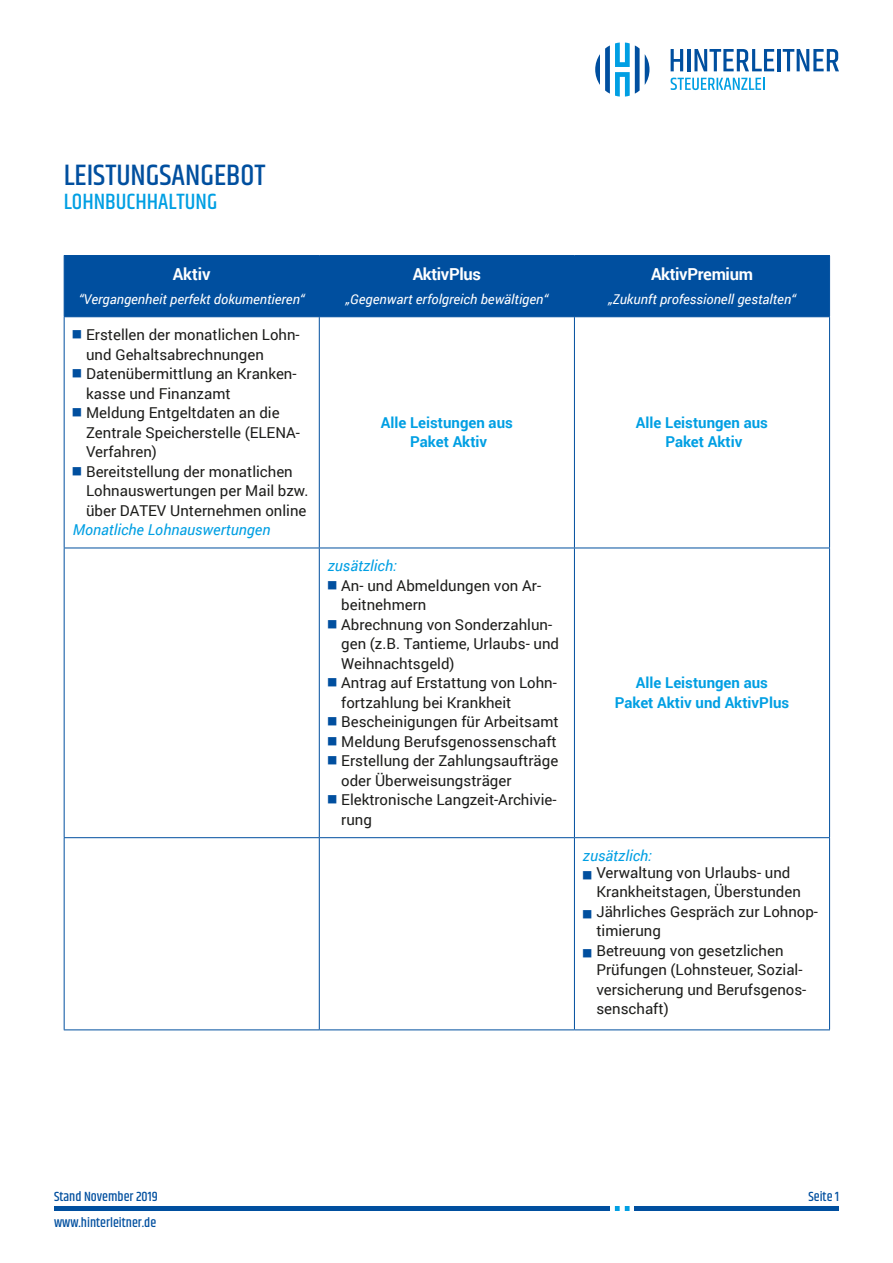
<style>
.page{position:relative;width:893px;height:1263px;background:#fff}
.page>*{position:absolute;margin:0;border:0;box-sizing:border-box;transform-origin:0 0}
.t1{font:500 30px "Khand";color:#004f9f}
.t2{font:500 22.5px "Khand";color:#009fe3}
.t3{font:700 16.5px "Roboto";letter-spacing:-.02em;color:#fff}
.t4{font:15px/19.5px "Roboto";color:#1d1d1b}
.t5{font:700 15px/19.5px "Roboto";color:#009fe3;text-align:center}
.t6{font:italic 15px "Roboto";color:#009fe3}
.t7{font:italic 13.5px "Roboto";color:#fff}
.t8{font:500 13.5px "Khand";color:#004f9f}
.s1{color:#004f9f}
</style>
<div class="page">
<svg style="left:671px;top:49px;width:12px;height:22px"></svg>
<hr style="left:687px;top:49px;width:3px;height:22px;background:#004f9f">
<svg style="left:694px;top:49px;width:80px;height:22px"></svg>
<hr style="left:777px;top:49px;width:3px;height:22px;background:#004f9f">
<svg style="left:783px;top:49px;width:56px;height:22px"></svg>
<svg style="left:671px;top:78px;width:93px;height:12px"></svg>
<svg style="left:595px;top:43px;width:54px;height:54px"></svg>
<hr style="left:54px;top:1206px;width:785px;height:4px;background:#004f9f">
<svg style="left:610px;top:1206px;width:24px;height:4px"></svg>
<div style="left:65px;top:256px;width:764px;height:60px;background:#004f9f"></div>
<hr style="left:64px;top:255px;width:255px;height:1px;background:#004f9f">
<hr style="left:64px;top:256px;width:1px;height:60px;background:#004f9f">
<hr style="left:319px;top:255px;width:255px;height:1px;background:#004f9f">
<hr style="left:319px;top:256px;width:1px;height:60px;background:#004f9f">
<hr style="left:574px;top:255px;width:256px;height:1px;background:#004f9f">
<hr style="left:574px;top:256px;width:1px;height:60px;background:#004f9f">
<hr style="left:829px;top:256px;width:1px;height:60px;background:#004f9f">
<hr style="left:64px;top:316px;width:255px;height:1px;background:#004f9f">
<hr style="left:64px;top:317px;width:1px;height:231px;background:#004f9f">
<hr style="left:319px;top:316px;width:255px;height:1px;background:#004f9f">
<hr style="left:319px;top:317px;width:1px;height:231px;background:#004f9f">
<hr style="left:574px;top:316px;width:256px;height:1px;background:#004f9f">
<hr style="left:574px;top:317px;width:1px;height:231px;background:#004f9f">
<hr style="left:829px;top:317px;width:1px;height:231px;background:#004f9f">
<hr style="left:64px;top:548px;width:255px;height:1px;background:#004f9f">
<hr style="left:64px;top:548px;width:1px;height:289px;background:#004f9f">
<hr style="left:319px;top:548px;width:255px;height:1px;background:#004f9f">
<hr style="left:319px;top:548px;width:1px;height:289px;background:#004f9f">
<hr style="left:574px;top:548px;width:256px;height:1px;background:#004f9f">
<hr style="left:574px;top:548px;width:1px;height:289px;background:#004f9f">
<hr style="left:829px;top:548px;width:1px;height:289px;background:#004f9f">
<hr style="left:64px;top:837px;width:255px;height:1px;background:#004f9f">
<hr style="left:64px;top:838px;width:1px;height:191px;background:#004f9f">
<hr style="left:319px;top:837px;width:255px;height:1px;background:#004f9f">
<hr style="left:319px;top:838px;width:1px;height:191px;background:#004f9f">
<hr style="left:574px;top:837px;width:256px;height:1px;background:#004f9f">
<hr style="left:574px;top:838px;width:1px;height:191px;background:#004f9f">
<hr style="left:829px;top:838px;width:1px;height:191px;background:#004f9f">
<hr style="left:64px;top:1029px;width:255px;height:1px;background:#004f9f">
<hr style="left:319px;top:1029px;width:255px;height:1px;background:#004f9f">
<hr style="left:574px;top:1029px;width:256px;height:1px;background:#004f9f">
<h1 class="t1" style="left:64px;top:156px;width:203px">LEISTUNGSANGEBOT</h1>
<h2 class="t2" style="left:64px;top:187px;width:155px">LOHNBUCHHALTUNG</h2>
<p class="t3" style="left:173px;top:262px;width:39px">Aktiv</p>
<p class="t7" style="left:79px;top:290px;width:227px">“Vergangenheit perfekt dokumentieren“</p>
<p class="t4" style="left:86px;top:325px;width:215px;text-indent:-13px"><sup>■</sup> Erstellen der monatlichen Lohn&shy;und Gehaltsabrechnungen</p>
<p class="t4" style="left:86px;top:364px;width:212px;text-indent:-13px"><sup>■</sup> Datenübermittlung an Kranken&shy;kasse und Finanzamt</p>
<p class="t4" style="left:86px;top:403px;width:215px;text-indent:-13px"><sup>■</sup> Meldung Entgeltdaten an die<br>Zentrale Speicherstelle (ELENA-<br>Verfahren)</p>
<p class="t4" style="left:86px;top:461px;width:224px;text-indent:-13px"><sup>■</sup> Bereitstellung der monatlichen<br>Lohnauswertungen per Mail bzw. über DATEV Unternehmen online</p>
<p class="t6" style="left:73px;top:519px;width:199px">Monatliche Lohnauswertungen</p>
<p class="t3" style="left:413px;top:262px;width:70px">AktivPlus</p>
<p class="t7" style="left:346px;top:290px;width:204px">„Gegenwart erfolgreich bewältigen“</p>
<p class="t3" style="left:651px;top:262px;width:103px">AktivPremium</p>
<p class="t7" style="left:608px;top:290px;width:189px">„Zukunft professionell gestalten“</p>
<p class="t5" style="left:381px;top:412px;width:134px">Alle Leistungen aus<br>Paket Aktiv</p>
<p class="t5" style="left:636px;top:412px;width:134px">Alle Leistungen aus<br>Paket Aktiv</p>
<p class="t6" style="left:328px;top:555px;width:70px">zusätzlich:</p>
<p class="t4" style="left:341px;top:575px;width:201px;text-indent:-13px"><sup>■</sup> An- und Abmeldungen von Ar&shy;beitnehmern</p>
<p class="t4" style="left:341px;top:614px;width:219px;text-indent:-13px"><sup>■</sup> Abrechnung von Sonderzahlun&shy;gen (z.B. Tantieme, Urlaubs- und<br>Weihnachtsgeld)</p>
<p class="t4" style="left:341px;top:673px;width:217px;text-indent:-13px"><sup>■</sup> Antrag auf Erstattung von Lohn&shy;fortzahlung bei Krankheit</p>
<p class="t4" style="left:328px;top:712px;width:232px"><sup>■</sup> Bescheinigungen für Arbeitsamt</p>
<p class="t4" style="left:328px;top:731px;width:230px"><sup>■</sup> Meldung Berufsgenossenschaft</p>
<p class="t4" style="left:341px;top:751px;width:218px;text-indent:-13px"><sup>■</sup> Erstellung der Zahlungsaufträge oder Überweisungsträger</p>
<p class="t4" style="left:341px;top:790px;width:217px;text-indent:-13px"><sup>■</sup> Elektronische Langzeit-Archivie&shy;rung</p>
<p class="t5" style="left:615px;top:673px;width:176px">Alle Leistungen aus<br>Paket Aktiv und AktivPlus</p>
<p class="t6" style="left:583px;top:845px;width:70px">zusätzlich:</p>
<p class="t4" style="left:596px;top:862px;width:206px;text-indent:-13px"><span class="s1">■</span> Verwaltung von Urlaubs- und<br>Krankheitstagen, Überstunden</p>
<p class="t4" style="left:596px;top:901px;width:223px;text-indent:-13px"><span class="s1">■</span> Jährliches Gespräch zur Lohnop&shy;timierung</p>
<p class="t4" style="left:596px;top:940px;width:211px;text-indent:-13px"><span class="s1">■</span> Betreuung von gesetzlichen<br>Prüfungen (Lohnsteuer, Sozial&shy;versicherung und Berufsgenos&shy;senschaft)</p>
<p class="t8" style="left:54px;top:1188px;width:105px">Stand November 2019</p>
<p class="t8" style="left:808px;top:1188px;width:32px">Seite 1</p>
<p class="t8" style="left:54px;top:1214px;width:104px">www.hinterleitner.de</p>
</div>
